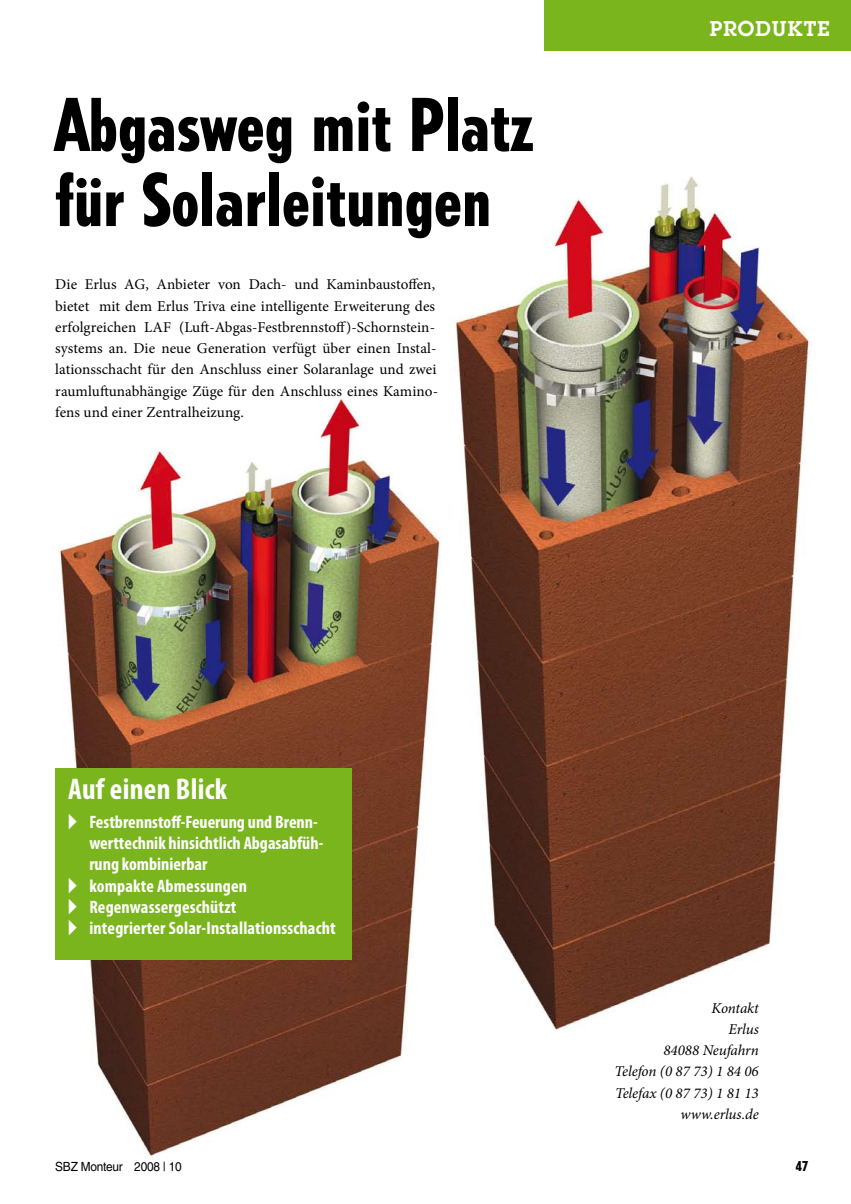
<style>
.page{position:relative;width:851px;height:1204px;background:#fff}
.page>*{position:absolute;margin:0;border:0;box-sizing:border-box;transform-origin:0 0}
.t1{font:800 condensed 72px/75px "Tempo Std";color:#000}
.t2{font:700 condensed 30px "Myriad Pro";letter-spacing:.01em;color:#fff}
.t3{font:600 21px "Lubalin Graph Std";letter-spacing:.05em;color:#fff}
.t4{font:700 condensed 18px "Myriad Pro";color:#fff}
.t5{font:15px/21.3px "Minion Pro";letter-spacing:.005em;color:#000}
.t6{font:italic 15px/21.3px "Minion Pro";letter-spacing:-.005em;color:#000;text-align:right}
.t7{font:800 condensed 13.5px "Tempo Std";color:#000}
.t8{font:12.6px "Helvetica LT Std";letter-spacing:-.02em;color:#000;scale:.94 1}
</style>
<div class="page">
<div style="left:544px;top:0;width:306px;height:51px;background:#7ab51d"></div>
<img style="left:454px;top:176px;width:355px;height:854px">
<img style="left:58px;top:399px;width:382px;height:757px">
<div style="left:55px;top:767px;width:296px;height:192px;background:#7ab51d"></div>
<h1 class="t1" style="left:55px;top:87px;width:479px">Abgasweg mit Platz für Solarleitungen</h1>
<p class="t5" style="left:55px;top:274px;width:384px">Die Erlus AG, Anbieter von Dach- und Kaminbaustoffen, bietet mit dem Erlus Triva eine intelligente Erweiterung des erfolgreichen LAF (Luft-Abgas-Festbrennstoff)-Schornstein&shy;systems an. Die neue Generation verfügt über einen Instal&shy;lationsschacht für den Anschluss einer Solaranlage und zwei raumluftunabhängige Züge für den Anschluss eines Kamino&shy;fens und einer Zentralheizung.</p>
<h3 class="t3" style="left:709px;top:15px;width:121px">PRODUKTE</h3>
<h2 class="t2" style="left:68px;top:770px;width:160px">Auf einen Blick</h2>
<p class="t4" style="left:68px;top:811px;width:251px">▸ Festbrennstoff-Feuerung und Brenn-</p>
<p class="t4" style="left:89px;top:832px;width:235px">werttechnik hinsichtlich Abgasabfüh-</p>
<p class="t4" style="left:89px;top:853px;width:119px">rung kombinierbar</p>
<p class="t4" style="left:68px;top:874px;width:180px">▸ kompakte Abmessungen</p>
<p class="t4" style="left:68px;top:895px;width:170px">▸ Regenwassergeschützt</p>
<p class="t4" style="left:68px;top:916px;width:269px">▸ integrierter Solar-Installationsschacht</p>
<p class="t6" style="left:614px;top:997px;width:146px">Kontakt<br>Erlus<br>84088 Neufahrn<br>Telefon (0 87 73) 1 84 06<br>Telefax (0 87 73) 1 81 13 www.erlus.de</p>
<p class="t8" style="left:55px;top:1158px;width:136px">SBZ Monteur 2008 | 10</p>
<p class="t7" style="left:795px;top:1157px;width:14px">47</p>
</div>
